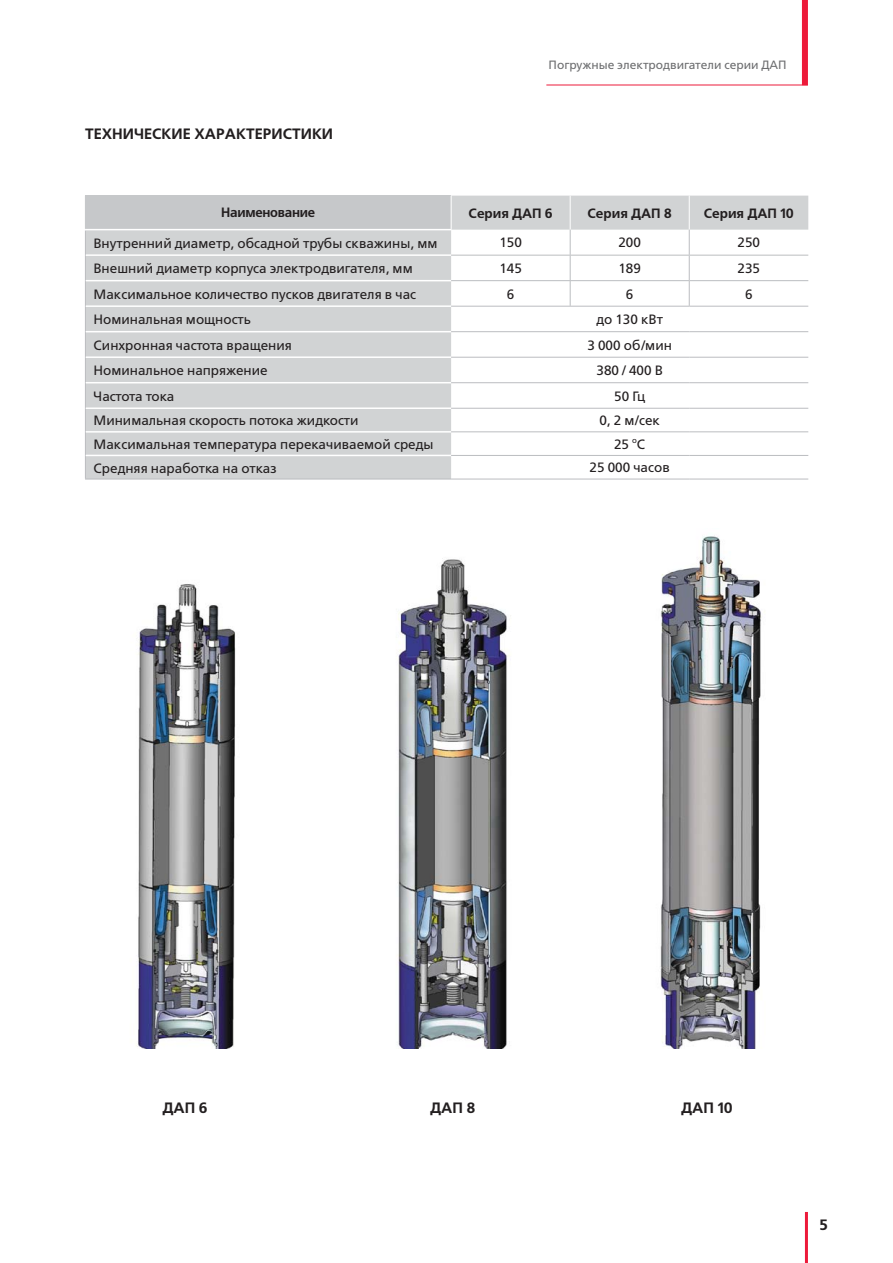
<style>
.page{position:relative;width:893px;height:1263px;background:#fff}
.page>*{position:absolute;margin:0;border:0;box-sizing:border-box;transform-origin:0 0}
.t1{font:700 15px "Free Set C";color:#231f20}
.t2{font:13.5px "Free Set C";color:#231f20}
.t3{font:700 13.5px "Free Set C";color:#231f20}
.t4{font:700 13.5px "Free Set C";letter-spacing:-.02em;color:#231f20;scale:.96 1}
.t5{font:13.5px "Free Set C";letter-spacing:-.025em;color:#231f20}
.t6{font:12px "Free Set C";color:#6d6e70}
</style>
<div class="page">
<hr style="left:805px;top:1212px;width:3px;height:51px;background:#ed1a3a">
<div style="left:802px;top:0;width:6px;height:85px;background:#ed1a3a"></div>
<hr style="left:546px;top:85px;width:262px;height:1px;background:#ed1a3a">
<div style="left:85px;top:196px;width:366px;height:34px;background:#c6c8ca"></div>
<div style="left:86px;top:230px;width:365px;height:249px;background:#d1d3d4"></div>
<svg style="left:85px;top:230px;width:1px;height:249px"></svg>
<hr style="left:85px;top:229px;width:366px;height:1px;background:#fff">
<hr style="left:86px;top:254px;width:365px;height:2px;background:#fff">
<hr style="left:86px;top:280px;width:365px;height:1px;background:#fff">
<hr style="left:86px;top:305px;width:365px;height:2px;background:#fff">
<hr style="left:86px;top:331px;width:365px;height:1px;background:#fff">
<hr style="left:86px;top:356px;width:365px;height:2px;background:#fff">
<hr style="left:86px;top:382px;width:365px;height:1px;background:#fff">
<hr style="left:86px;top:407px;width:365px;height:2px;background:#fff">
<hr style="left:86px;top:431px;width:365px;height:2px;background:#fff">
<hr style="left:86px;top:455px;width:365px;height:1px;background:#fff">
<svg style="left:451px;top:196px;width:357px;height:110px"></svg>
<hr style="left:451px;top:306px;width:238px;height:1px;background:#bbbdc0">
<hr style="left:689px;top:306px;width:119px;height:1px;background:#bbbdc0">
<hr style="left:451px;top:331px;width:238px;height:1px;background:#bbbdc0">
<hr style="left:689px;top:331px;width:119px;height:1px;background:#bbbdc0">
<hr style="left:451px;top:357px;width:238px;height:1px;background:#bbbdc0">
<hr style="left:689px;top:357px;width:119px;height:1px;background:#bbbdc0">
<hr style="left:451px;top:382px;width:238px;height:1px;background:#bbbdc0">
<hr style="left:689px;top:382px;width:119px;height:1px;background:#bbbdc0">
<hr style="left:451px;top:408px;width:238px;height:1px;background:#bbbdc0">
<hr style="left:689px;top:408px;width:119px;height:1px;background:#bbbdc0">
<hr style="left:451px;top:431px;width:238px;height:1px;background:#bbbdc0">
<hr style="left:689px;top:431px;width:119px;height:1px;background:#bbbdc0">
<hr style="left:451px;top:455px;width:238px;height:1px;background:#bbbdc0">
<hr style="left:689px;top:455px;width:119px;height:1px;background:#bbbdc0">
<hr style="left:451px;top:479px;width:238px;height:1px;background:#bbbdc0">
<hr style="left:689px;top:479px;width:119px;height:1px;background:#bbbdc0">
<hr style="left:451px;top:255px;width:238px;height:1px;background:#bbbdc0">
<hr style="left:689px;top:255px;width:119px;height:1px;background:#bbbdc0">
<hr style="left:85px;top:479px;width:366px;height:1px;background:#bbbdc0">
<img style="left:136px;top:535px;width:629px;height:514px">
<p class="t1" style="left:85px;top:128px;width:250px">ТЕХНИЧЕСКИЕ ХАРАКТЕРИСТИКИ</p>
<p class="t6" style="left:549px;top:58px;width:240px">Погружные электродвигатели серии ДАП</p>
<p class="t4" style="left:221px;top:208px;width:99px">Наименование</p>
<p class="t3" style="left:468px;top:208px;width:86px">Серия ДАП 6</p>
<p class="t3" style="left:587px;top:208px;width:86px">Серия ДАП 8</p>
<p class="t3" style="left:704px;top:208px;width:92px">Серия ДАП 10</p>
<p class="t2" style="left:94px;top:235px;width:345px">Внутренний диаметр, обсадной трубы скважины, мм</p>
<p class="t2" style="left:499px;top:235px;width:24px">150</p>
<p class="t2" style="left:618px;top:235px;width:24px">200</p>
<p class="t2" style="left:737px;top:235px;width:24px">250</p>
<p class="t2" style="left:94px;top:261px;width:321px">Внешний диаметр корпуса электродвигателя, мм</p>
<p class="t2" style="left:499px;top:261px;width:24px">145</p>
<p class="t2" style="left:618px;top:261px;width:24px">189</p>
<p class="t2" style="left:737px;top:261px;width:24px">235</p>
<p class="t2" style="left:94px;top:286px;width:324px">Максимальное количество пусков двигателя в час</p>
<p class="t2" style="left:507px;top:286px;width:9px">6</p>
<p class="t2" style="left:626px;top:286px;width:9px">6</p>
<p class="t2" style="left:745px;top:286px;width:9px">6</p>
<p class="t2" style="left:94px;top:312px;width:159px">Номинальная мощность</p>
<p class="t2" style="left:596px;top:312px;width:68px">до 130 кВт</p>
<p class="t2" style="left:94px;top:337px;width:200px">Синхронная частота вращения</p>
<p class="t2" style="left:587px;top:337px;width:86px">3 000 об/мин</p>
<p class="t2" style="left:94px;top:363px;width:176px">Номинальное напряжение</p>
<p class="t2" style="left:596px;top:363px;width:68px">380 / 400 В</p>
<p class="t5" style="left:94px;top:388px;width:82px">Частота тока</p>
<p class="t2" style="left:614px;top:388px;width:32px">50 Гц</p>
<p class="t2" style="left:94px;top:413px;width:267px">Минимальная скорость потока жидкости</p>
<p class="t2" style="left:599px;top:413px;width:62px">0, 2 м/сек</p>
<p class="t2" style="left:94px;top:436px;width:341px">Максимальная температура перекачиваемой среды</p>
<p class="t2" style="left:614px;top:436px;width:33px">25 <sup>o</sup>С</p>
<p class="t2" style="left:94px;top:460px;width:185px">Средняя наработка на отказ</p>
<p class="t2" style="left:590px;top:460px;width:82px">25 000 часов</p>
<p class="t1" style="left:162px;top:1102px;width:47px">ДАП 6</p>
<p class="t1" style="left:430px;top:1102px;width:47px">ДАП 8</p>
<p class="t1" style="left:681px;top:1102px;width:53px">ДАП 10</p>
<p class="t1" style="left:819px;top:1219px;width:10px">5</p>
</div>
